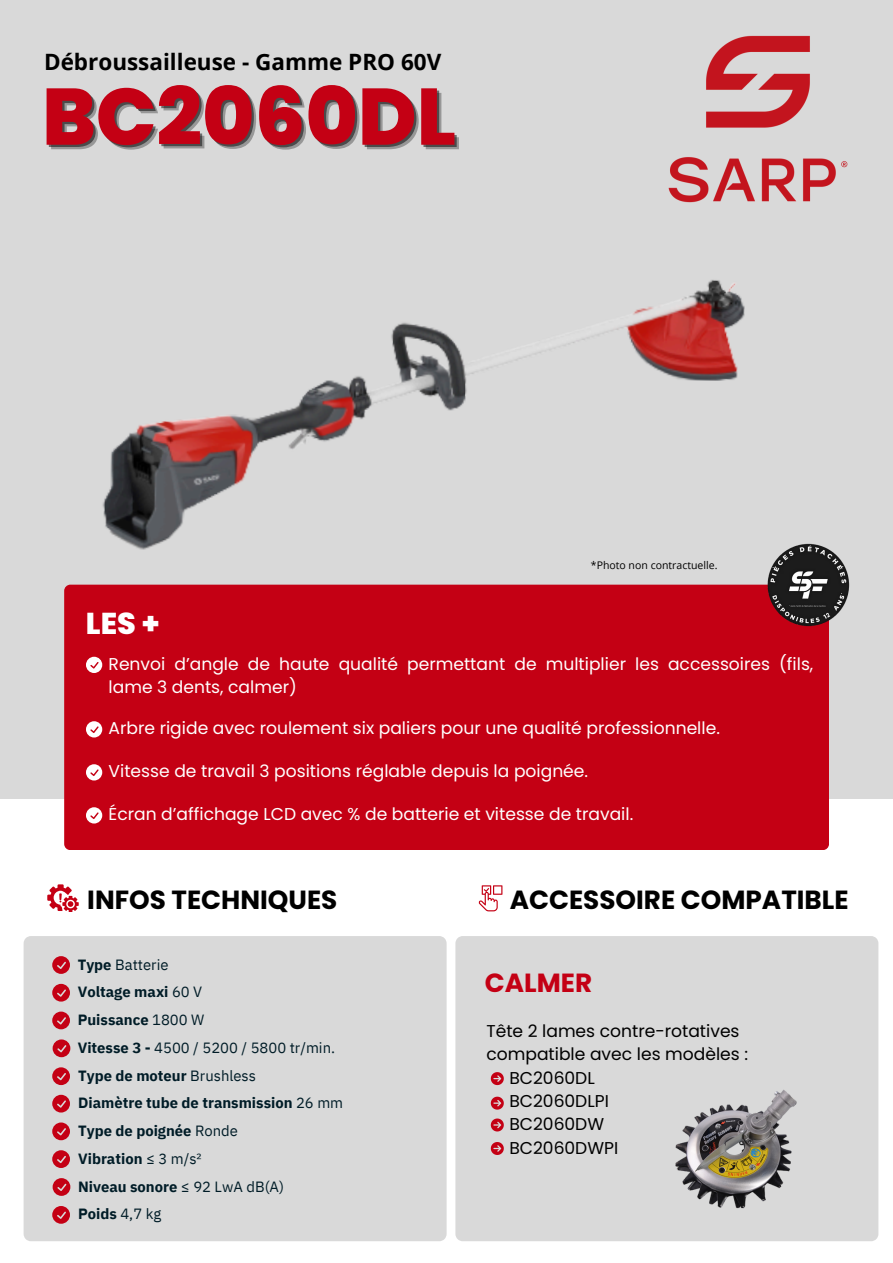
<style>
.page{position:relative;width:893px;height:1263px;background:#fff}
.page>*{position:absolute;margin:0;border:0;box-sizing:border-box;transform-origin:0 0}
.t1{font:800 80.03px "Poppins";color:#c40014}
.t2{font:800 30.15px "Poppins";color:#fff}
.t3{font:700 26.25px "Poppins";color:#000}
.t4{font:700 26.25px "Poppins";color:#c40014}
.t5{font:700 22.5px "Open Sans";color:#000}
.t6{font:17.1px/23.4px "Poppins";color:#fff}
.t7{font:17.1px "Poppins";color:#000}
.t8{font:700 14.85px "IBM Plex Sans";color:#001c27}
.t9{font:14.85px "IBM Plex Sans";color:#001c27}
.t10{font:10.5px "Open Sans";color:#000}
.s1{font-weight:700}
.s2{font-weight:400}
</style>
<div class="page">
<div style="left:0;top:0;width:893px;height:799px;background:#d9d9d9"></div>
<svg style="left:47px;top:884px;width:32px;height:28px"></svg>
<div style="left:24px;top:936px;width:422px;height:305px;background:#d9d9d9"></div>
<svg style="left:52px;top:956px;width:18px;height:18px"></svg>
<svg style="left:52px;top:984px;width:18px;height:17px"></svg>
<svg style="left:52px;top:1011px;width:18px;height:18px"></svg>
<svg style="left:53px;top:1039px;width:17px;height:18px"></svg>
<svg style="left:52px;top:1067px;width:18px;height:18px"></svg>
<svg style="left:52px;top:1095px;width:18px;height:17px"></svg>
<svg style="left:52px;top:1122px;width:18px;height:18px"></svg>
<svg style="left:52px;top:1150px;width:18px;height:18px"></svg>
<svg style="left:53px;top:1178px;width:17px;height:18px"></svg>
<svg style="left:52px;top:1206px;width:18px;height:18px"></svg>
<div style="left:64px;top:585px;width:764px;height:265px;background:#c40014;border-radius:6px"></div>
<svg style="left:86px;top:764px;width:16px;height:16px"></svg>
<svg style="left:86px;top:721px;width:16px;height:16px"></svg>
<svg style="left:86px;top:807px;width:16px;height:16px"></svg>
<svg style="left:86px;top:657px;width:16px;height:16px"></svg>
<img style="left:764px;top:572px;width:86px;height:55px">
<img style="left:102px;top:35px;width:746px;height:537px">
<div style="left:455px;top:936px;width:423px;height:305px;background:#d9d9d9"></div>
<img style="left:667px;top:1079px;width:139px;height:139px">
<svg style="left:491px;top:1072px;width:13px;height:13px"></svg>
<svg style="left:491px;top:1097px;width:13px;height:12px"></svg>
<svg style="left:491px;top:1118px;width:13px;height:13px"></svg>
<svg style="left:491px;top:1142px;width:13px;height:13px"></svg>
<svg style="left:478px;top:885px;width:24px;height:26px"></svg>
<h5 class="t5" style="left:44px;top:46px;width:399px">Débroussailleuse - Gamme PRO 60V</h5>
<h3 class="t1" style="left:42px;top:61px;width:415px">BC2060DL</h3>
<h3 class="t2" style="left:86px;top:602px;width:75px">LES +</h3>
<p class="t10" style="left:591px;top:557px;width:128px">*Photo non contractuelle.</p>
<p class="t6" style="left:109px;top:652px;width:706px">Renvoi d’angle de haute qualité permettant de multiplier les accessoires (fils, lame 3 dents, calmer)</p>
<p class="t6" style="left:109px;top:716px;width:613px">Arbre rigide avec roulement six paliers pour une qualité professionnelle.</p>
<p class="t6" style="left:109px;top:759px;width:481px">Vitesse de travail 3 positions réglable depuis la poignée.</p>
<p class="t6" style="left:109px;top:802px;width:526px">Écran d’affichage LCD avec % de batterie et vitesse de travail.</p>
<p class="t3" style="left:87px;top:881px;width:252px">INFOS TECHNIQUES</p>
<p class="t9" style="left:78px;top:954px;width:92px"><span class="s1">Type</span> Batterie</p>
<h2 class="t8" style="left:78px;top:982px;width:126px">Voltage maxi <span class="s2">60 V</span></h2>
<p class="t8" style="left:78px;top:1010px;width:128px">Puissance <span class="s2">1800 W</span></p>
<h5 class="t9" style="left:78px;top:1038px;width:259px"><span class="s1">Vitesse 3 -</span> 4500 / 5200 / 5800 tr/min.</h5>
<h5 class="t8" style="left:78px;top:1065px;width:179px">Type de moteur <span class="s2">Brushless</span></h5>
<p class="t8" style="left:78px;top:1093px;width:266px">Diamètre tube de transmission <span class="s2">26 mm</span></p>
<p class="t8" style="left:78px;top:1121px;width:161px">Type de poignée <span class="s2">Ronde</span></p>
<h5 class="t8" style="left:78px;top:1148px;width:125px">Vibration <span class="s2">≤ 3 m/s²</span></h5>
<p class="t8" style="left:78px;top:1176px;width:207px">Niveau sonore <span class="s2">≤ 92 LwA dB(A)</span></p>
<p class="t8" style="left:78px;top:1204px;width:85px">Poids <span class="s2">4,7 kg</span></p>
<p class="t3" style="left:510px;top:881px;width:340px">ACCESSOIRE COMPATIBLE</p>
<p class="t4" style="left:485px;top:965px;width:109px">CALMER</p>
<p class="t7" style="left:486px;top:1019px;width:255px">Tête 2 lames contre-rotatives</p>
<p class="t7" style="left:486px;top:1042px;width:263px">compatible avec les modèles :</p>
<p class="t7" style="left:509px;top:1066px;width:87px">BC2060DL</p>
<p class="t7" style="left:509px;top:1089px;width:101px">BC2060DLPI</p>
<p class="t7" style="left:509px;top:1112px;width:96px">BC2060DW</p>
<p class="t7" style="left:509px;top:1136px;width:110px">BC2060DWPI</p>
</div>
